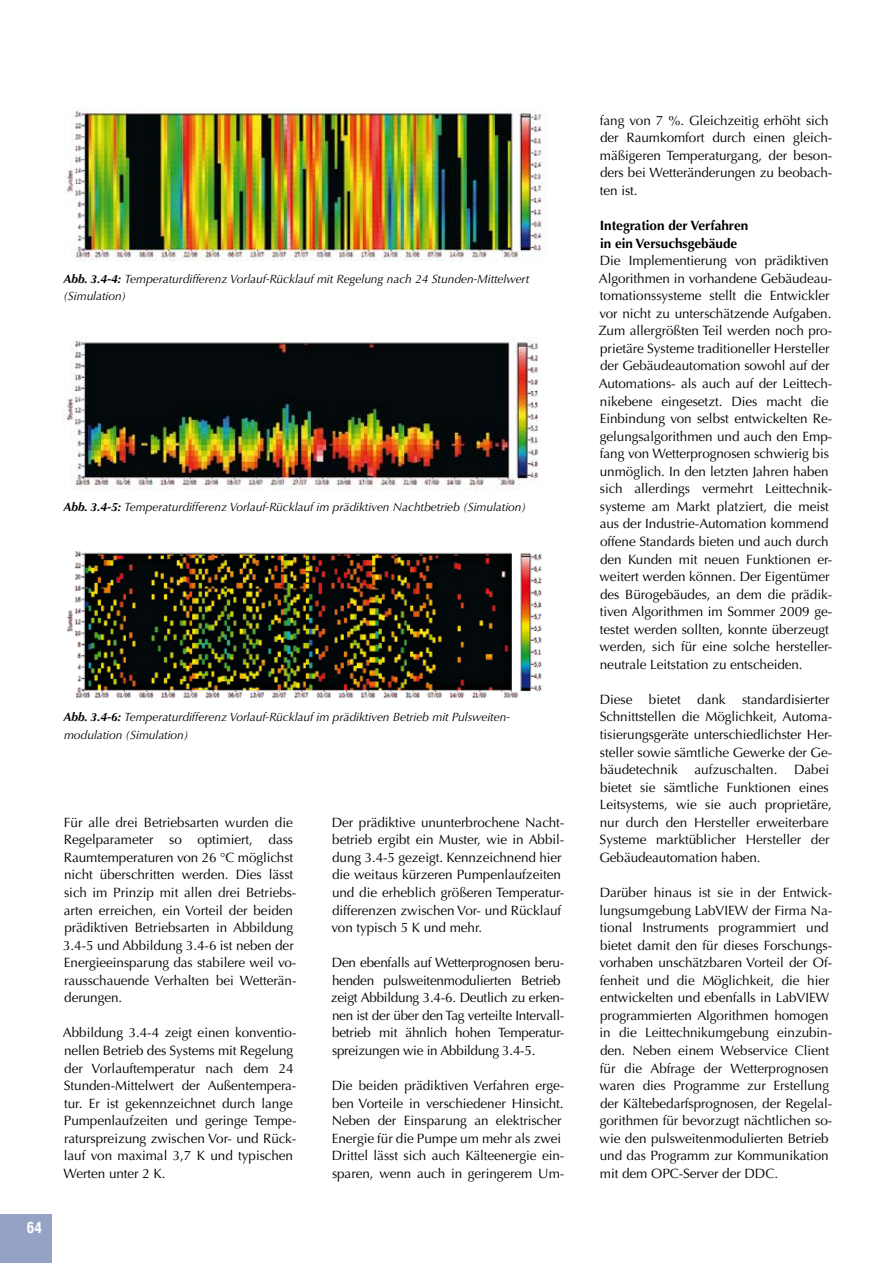
<style>
.page{position:relative;width:893px;height:1263px;background:#fff}
.page>*{position:absolute;margin:0;border:0;box-sizing:border-box;transform-origin:0 0}
.t1{font:700 condensed 15px "Helvetica LT Std";color:#fff}
.t2{font:13.5px/17.5px "Optima LT Std";letter-spacing:-.005em;color:#000}
.t3{font:italic 12px/17.5px "Optima LT Std";letter-spacing:-.005em;color:#000}
.s1{font-weight:700}
</style>
<div class="page">
<div style="left:0;top:1214px;width:51px;height:49px;background:#96a2c5"></div>
<img style="left:65px;top:108px;width:482px;height:153px">
<img style="left:64px;top:336px;width:475px;height:154px">
<img style="left:66px;top:551px;width:476px;height:148px">
<p class="t3" style="left:63px;top:270px;width:467px"><span class="s1">Abb. 3.4-4:</span> Temperaturdifferenz Vorlauf-Rücklauf mit Regelung nach 24 Stunden-Mittelwert (Simulation)</p>
<p class="t3" style="left:63px;top:498px;width:464px"><span class="s1">Abb. 3.4-5:</span> Temperaturdifferenz Vorlauf-Rücklauf im prädiktiven Nachtbetrieb (Simulation)</p>
<p class="t3" style="left:63px;top:709px;width:448px"><span class="s1">Abb. 3.4-6:</span> Temperaturdifferenz Vorlauf-Rücklauf im prädiktiven Betrieb mit Pulsweiten&shy;modulation (Simulation)</p>
<p class="t1" style="left:27px;top:1218px;width:16px">64</p>
<p class="t2" style="left:63px;top:814px;width:235px">Für alle drei Betriebsarten wurden die Regelparameter so optimiert, dass Raumtemperaturen von 26 °C möglichst nicht überschritten werden. Dies lässt sich im Prinzip mit allen drei Betriebs&shy;arten erreichen, ein Vorteil der beiden prädiktiven Betriebsarten in Abbildung 3.4-5 und Abbildung 3.4-6 ist neben der Energieeinsparung das stabilere weil vo&shy;rausschauende Verhalten bei Wetterän&shy;derungen.</p>
<p class="t2" style="left:63px;top:1024px;width:235px">Abbildung 3.4-4 zeigt einen konventio&shy;nellen Betrieb des Systems mit Regelung der Vorlauftemperatur nach dem 24<br>Stunden-Mittelwert der Außentempera&shy;tur. Er ist gekennzeichnet durch lange Pumpenlaufzeiten und geringe Tempe&shy;raturspreizung zwischen Vor- und Rück&shy;lauf von maximal 3,7 K und typischen Werten unter 2 K.</p>
<p class="t2" style="left:331px;top:814px;width:234px">Der prädiktive ununterbrochene Nacht&shy;betrieb ergibt ein Muster, wie in Abbil&shy;dung 3.4-5 gezeigt. Kennzeichnend hier die weitaus kürzeren Pumpenlaufzeiten und die erheblich größeren Temperatur&shy;differenzen zwischen Vor- und Rücklauf von typisch 5 K und mehr.</p>
<p class="t2" style="left:331px;top:954px;width:235px">Den ebenfalls auf Wetterprognosen beru&shy;henden pulsweitenmodulierten Betrieb zeigt Abbildung 3.4-6. Deutlich zu erken&shy;nen ist der über den Tag verteilte Intervall&shy;betrieb mit ähnlich hohen Temperatur&shy;spreizungen wie in Abbildung 3.4-5.</p>
<p class="t2" style="left:332px;top:1077px;width:234px">Die beiden prädiktiven Verfahren erge&shy;ben Vorteile in verschiedener Hinsicht.<br>Neben der Einsparung an elektrischer Energie für die Pumpe um mehr als zwei Drittel lässt sich auch Kälteenergie ein&shy;sparen, wenn auch in geringerem Um-</p>
<p class="t2" style="left:600px;top:112px;width:234px">fang von 7 %. Gleichzeitig erhöht sich der Raumkomfort durch einen gleich&shy;mäßigeren Temperaturgang, der beson&shy;ders bei Wetteränderungen zu beobach&shy;ten ist.</p>
<p class="t2" style="left:598px;top:217px;width:235px"><span class="s1">Integration der Verfahren<br>in ein Versuchsgebäude<br></span>Die Implementierung von prädiktiven Algorithmen in vorhandene Gebäudeau&shy;tomationssysteme stellt die Entwickler vor nicht zu unterschätzende Aufgaben.<br>Zum allergrößten Teil werden noch pro&shy;prietäre Systeme traditioneller Hersteller der Gebäudeautomation sowohl auf der Automations- als auch auf der Leittech&shy;nikebene eingesetzt. Dies macht die Einbindung von selbst entwickelten Re&shy;gelungsalgorithmen und auch den Emp&shy;fang von Wetterprognosen schwierig bis unmöglich. In den letzten Jahren haben sich allerdings vermehrt Leittechnik&shy;systeme am Markt platziert, die meist aus der Industrie-Automation kommend offene Standards bieten und auch durch den Kunden mit neuen Funktionen er&shy;weitert werden können. Der Eigentümer des Bürogebäudes, an dem die prädik&shy;tiven Algorithmen im Sommer 2009 ge&shy;testet werden sollten, konnte überzeugt werden, sich für eine solche hersteller&shy;neutrale Leitstation zu entscheiden.</p>
<p class="t2" style="left:599px;top:691px;width:234px">Diese bietet dank standardisierter Schnittstellen die Möglichkeit, Automa&shy;tisierungsgeräte unterschiedlichster Her&shy;steller sowie sämtliche Gewerke der Ge&shy;bäudetechnik aufzuschalten. Dabei bietet sie sämtliche Funktionen eines Leitsystems, wie sie auch proprietäre, nur durch den Hersteller erweiterbare Systeme marktüblicher Hersteller der Gebäudeautomation haben.</p>
<p class="t2" style="left:599px;top:884px;width:234px">Darüber hinaus ist sie in der Entwick&shy;lungsumgebung LabVIEW der Firma Na&shy;tional Instruments programmiert und bietet damit den für dieses Forschungs&shy;vorhaben unschätzbaren Vorteil der Of&shy;fenheit und die Möglichkeit, die hier entwickelten und ebenfalls in LabVIEW programmierten Algorithmen homogen in die Leittechnikumgebung einzubin&shy;den. Neben einem Webservice Client für die Abfrage der Wetterprognosen waren dies Programme zur Erstellung der Kältebedarfsprognosen, der Regelal&shy;gorithmen für bevorzugt nächtlichen so&shy;wie den pulsweitenmodulierten Betrieb und das Programm zur Kommunikation mit dem OPC-Server der DDC.</p>
</div>
